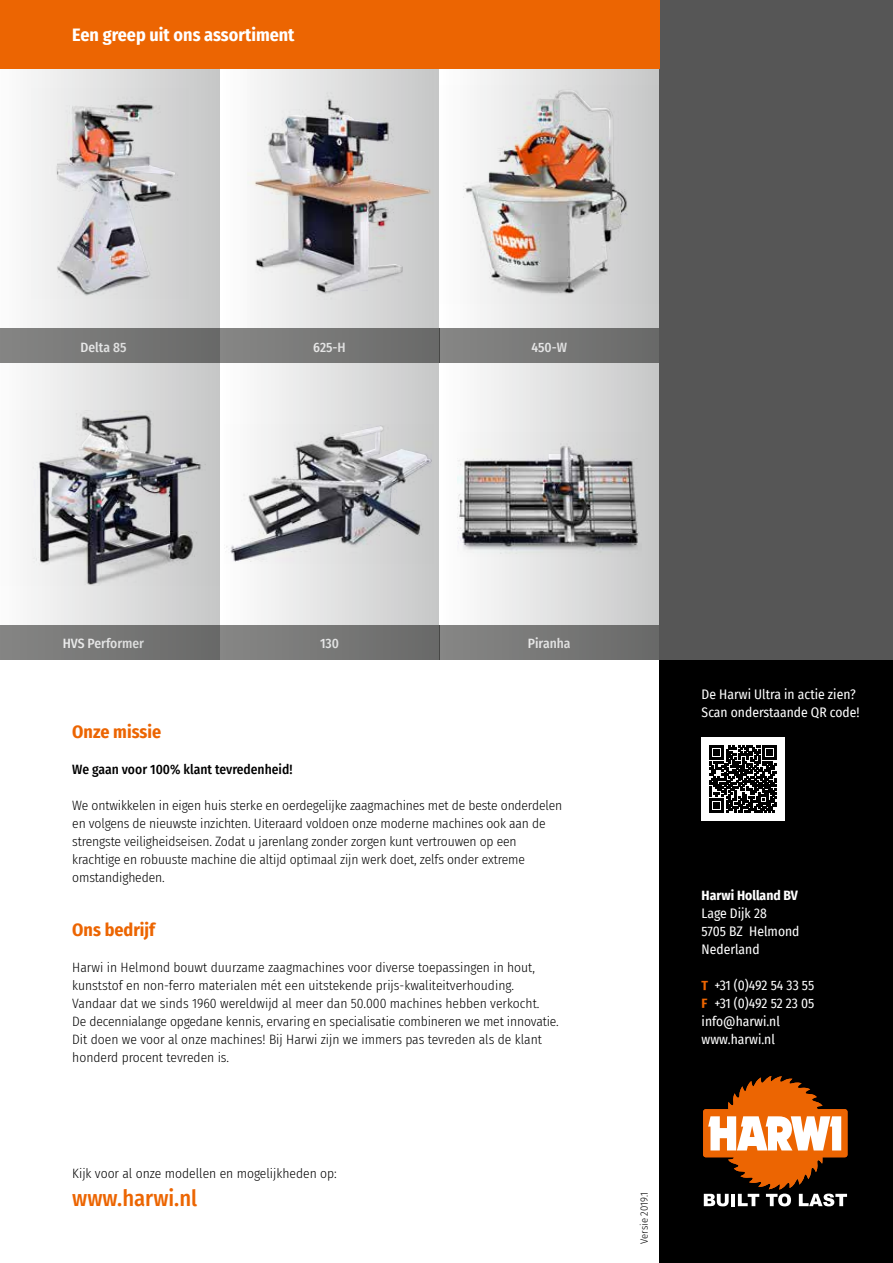
<style>
.page{position:relative;width:893px;height:1263px;background:#fff}
.page>*{position:absolute;margin:0;border:0;box-sizing:border-box;transform-origin:0 0}
.t1{font:500 22.5px "Fira Sans Condensed";color:#ec6502}
.t2{font:700 18px "Fira Sans Condensed";color:#fff}
.t3{font:700 18px "Fira Sans Condensed";color:#ec6502}
.t4{font:300 13.5px/18px "Fira Sans Condensed";letter-spacing:-.01em;color:#000}
.t5{font:13.5px/18px "Fira Sans Condensed";color:#fff}
.t6{font:500 13.5px "Fira Sans Condensed";color:#fff}
.t7{font:500 13.5px "Fira Sans Condensed";color:#000}
.t8{font:700 13.5px "Fira Sans Condensed";color:#fff}
.t9{font:300 10.5px "Fira Sans Condensed";color:#000}
.s1{font-weight:700;color:#ec6502}
</style>
<div class="page">
<div style="left:220px;top:68px;width:219px;height:591px;background:linear-gradient(to right,#fff,#c7c8c8)"></div>
<div style="left:439px;top:68px;width:220px;height:591px;background:linear-gradient(to right,#fefefe,#c6c7c7)"></div>
<div style="left:0;top:68px;width:220px;height:591px;background:linear-gradient(to right,#fbfbfb,#c5c6c6)"></div>
<div style="left:659px;top:659px;width:234px;height:604px;background:#000"></div>
<svg style="left:703px;top:1076px;width:144px;height:130px"></svg>
<div style="left:659px;top:0;width:234px;height:659px;background:#565656"></div>
<div style="left:0;top:0;width:659px;height:68px;background:#ec6502"></div>
<img style="left:0;top:410px;width:220px;height:175px">
<img style="left:40px;top:415px;width:160px;height:168px">
<img style="left:247px;top:68px;width:187px;height:261px">
<img style="left:256px;top:100px;width:146px;height:192px">
<img style="left:224px;top:424px;width:209px;height:140px">
<img style="left:231px;top:426px;width:187px;height:134px">
<img style="left:31px;top:89px;width:158px;height:210px">
<img style="left:57px;top:105px;width:92px;height:187px">
<img style="left:457px;top:433px;width:185px;height:123px">
<img style="left:459px;top:447px;width:179px;height:98px">
<img style="left:439px;top:86px;width:220px;height:217px">
<img style="left:467px;top:91px;width:96px;height:188px">
<div style="left:0;top:329px;width:220px;height:34px;background:linear-gradient(to right,#858584,#696968)"></div>
<div style="left:0;top:625px;width:220px;height:34px;background:linear-gradient(to right,#858584,#696968)"></div>
<div style="left:220px;top:329px;width:219px;height:34px;background:linear-gradient(to right,#878786,#696968)"></div>
<div style="left:220px;top:625px;width:219px;height:34px;background:linear-gradient(to right,#878786,#696968)"></div>
<div style="left:439px;top:329px;width:220px;height:34px;background:linear-gradient(to right,#878786,#696969)"></div>
<div style="left:439px;top:625px;width:220px;height:34px;background:linear-gradient(to right,#878786,#696969)"></div>
<div style="left:702px;top:737px;width:83px;height:84px;background:#fff"></div>
<svg style="left:710px;top:745px;width:67px;height:67px"></svg>
<h2 class="t2" style="left:72px;top:20px;width:224px">Een greep uit ons assortiment</h2>
<p class="t6" style="left:81px;top:337px;width:47px">Delta 85</p>
<p class="t6" style="left:313px;top:337px;width:34px">625-H</p>
<p class="t6" style="left:531px;top:337px;width:37px">450-W</p>
<p class="t6" style="left:63px;top:633px;width:83px">HVS Performer</p>
<p class="t6" style="left:320px;top:633px;width:20px">130</p>
<p class="t6" style="left:528px;top:633px;width:44px">Piranha</p>
<h2 class="t3" style="left:72px;top:717px;width:90px">Onze missie</h2>
<p class="t7" style="left:72px;top:759px;width:222px">We gaan voor 100% klant tevredenheid!</p>
<p class="t4" style="left:72px;top:796px;width:491px">We ontwikkelen in eigen huis sterke en oerdegelijke zaagmachines met de beste onderdelen en volgens de nieuwste inzichten. Uiteraard voldoen onze moderne machines ook aan de strengste veiligheidseisen. Zodat u jarenlang zonder zorgen kunt vertrouwen op een krachtige en robuuste machine die altijd optimaal zijn werk doet, zelfs onder extreme omstandigheden.</p>
<h2 class="t3" style="left:72px;top:915px;width:84px">Ons bedrijf</h2>
<p class="t4" style="left:72px;top:958px;width:488px">Harwi in Helmond bouwt duurzame zaagmachines voor diverse toepassingen in hout, kunststof en non-ferro materialen mét een uitstekende prijs-kwaliteitverhouding.<br>Vandaar dat we sinds 1960 wereldwijd al meer dan 50.000 machines hebben verkocht.<br>De decennialange opgedane kennis, ervaring en specialisatie combineren we met innovatie.<br>Dit doen we voor al onze machines! Bij Harwi zijn we immers pas tevreden als de klant honderd procent tevreden is.</p>
<p class="t4" style="left:72px;top:1164px;width:266px">Kijk voor al onze modellen en mogelijkheden op:</p>
<h1 class="t1" style="left:72px;top:1180px;width:126px">www.harwi.nl</h1>
<p class="t9" style="left:637px;top:1244px;width:53px;rotate:-90deg">Versie 2019.1</p>
<p class="t5" style="left:702px;top:685px;width:159px">De Harwi Ultra in actie zien?<br>Scan onderstaande QR code!</p>
<p class="t8" style="left:702px;top:884px;width:98px">Harwi Holland BV</p>
<p class="t5" style="left:702px;top:904px;width:99px">Lage Dijk 28<br>5705 BZ Helmond<br>Nederland</p>
<p class="t5" style="left:702px;top:976px;width:114px"><span class="s1">T</span> +31 (0)492 54 33 55<br><span class="s1">F</span> +31 (0)492 52 23 05 info@harwi.nl www.harwi.nl</p>
</div>
